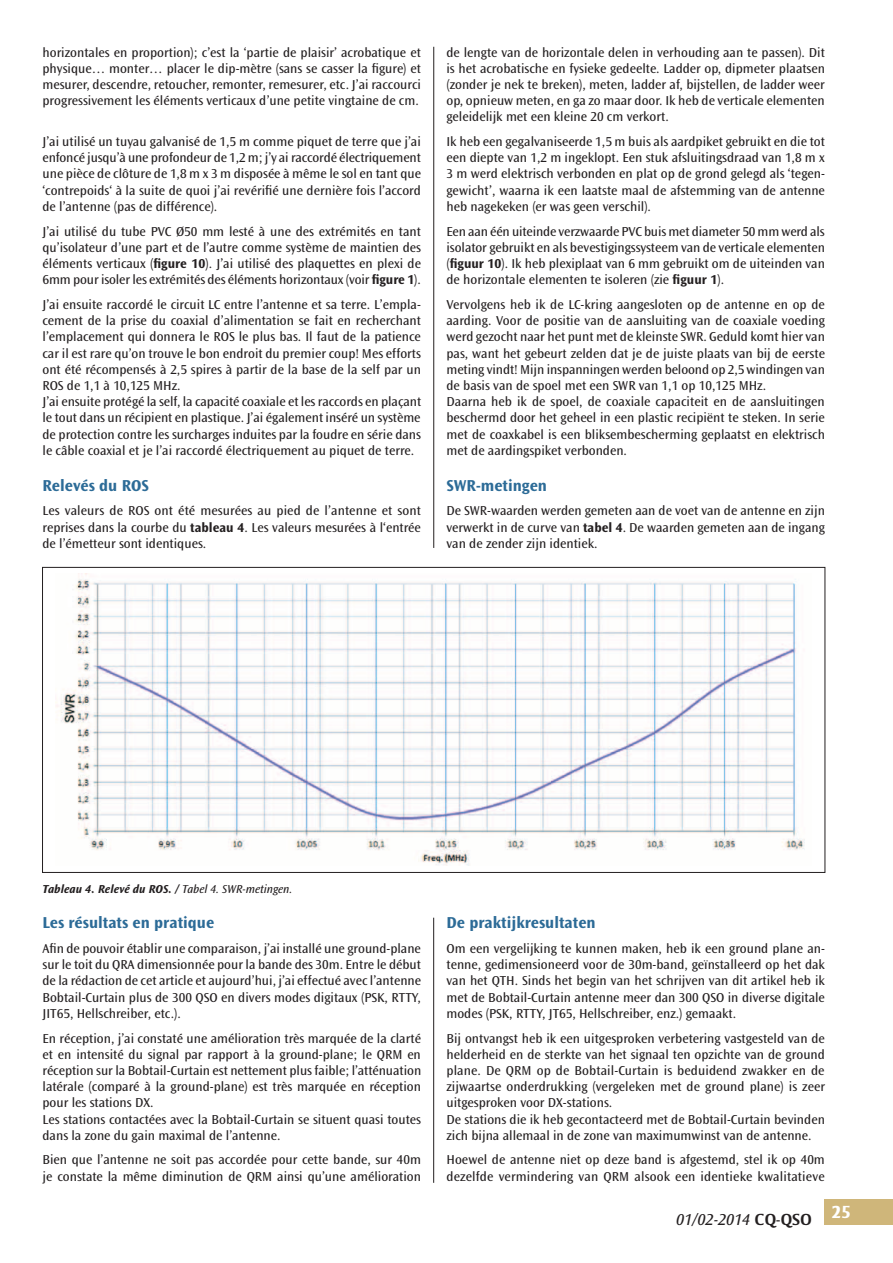
<style>
.page{position:relative;width:893px;height:1263px;background:#fff}
.page>*{position:absolute;margin:0;border:0;box-sizing:border-box;transform-origin:0 0}
.t1{font:700 16.5px "Ocean Sans Std";color:#2c6b97}
.t2{font:italic 16.5px "Ocean Sans Std";color:#231f20}
.t3{font:13.5px/16.2px "Ocean Sans Std";color:#231f20;text-align:justify}
.t4{font:italic 700 12px "Ocean Sans Std";color:#231f20}
.s1{font-weight:700}
.s2{font-weight:400}
.s3{font-family:"Strayhorn MT Std";font-weight:700;font-style:normal}
</style>
<div class="page">
<img style="left:56px;top:573px;width:749px;height:292px">
<hr style="left:433px;top:47px;width:1px;height:501px;background:#231f20">
<hr style="left:433px;top:918px;width:1px;height:265px;background:#231f20">
<div style="left:825px;top:1199px;width:68px;height:26px;background:#cfb67a"></div>
<p class="t3" style="left:43px;top:44px;width:380px">horizontales en proportion); c’est la ‘partie de plaisir’ acrobatique et physique… monter… placer le dip-mètre (sans se casser la figure) et mesurer, descendre, retoucher, remonter, remesurer, etc. J’ai raccourci progressivement les éléments verticaux d’une petite vingtaine de cm.</p>
<p class="t3" style="left:43px;top:134px;width:380px">J’ai utilisé un tuyau galvanisé de 1,5 m comme piquet de terre que j’ai enfoncé jusqu’à une profondeur de 1,2 m; j’y ai raccordé électriquement une pièce de clôture de 1,8 m x 3 m disposée à même le sol en tant que ‘contrepoids‘ à la suite de quoi j’ai revérifié une dernière fois l’accord de l’antenne (pas de différence).</p>
<p class="t3" style="left:43px;top:223px;width:380px">J’ai utilisé du tube PVC Ø50 mm lesté à une des extrémités en tant qu’isolateur d’une part et de l’autre comme système de maintien des éléments verticaux (<span class="s1">figure 10</span>). J’ai utilisé des plaquettes en plexi de 6mm pour isoler les extrémités des éléments horizontaux (voir <span class="s1">figure 1</span>).</p>
<p class="t3" style="left:43px;top:297px;width:380px;text-align:left">J’ai ensuite raccordé le circuit LC entre l’antenne et sa terre. L’empla&shy;cement de la prise du coaxial d’alimentation se fait en recherchant l’emplacement qui donnera le ROS le plus bas. Il faut de la patience car il est rare qu’on trouve le bon endroit du premier coup! Mes efforts ont été récompensés à 2,5 spires à partir de la base de la self par un ROS de 1,1 à 10,125 MHz.<br>J’ai ensuite protégé la self, la capacité coaxiale et les raccords en plaçant le tout dans un récipient en plastique. J’ai également inséré un système de protection contre les surcharges induites par la foudre en série dans le câble coaxial et je l’ai raccordé électriquement au piquet de terre.</p>
<p class="t1" style="left:43px;top:476px;width:108px">Relevés du ROS</p>
<p class="t3" style="left:43px;top:503px;width:380px">Les valeurs de ROS ont été mesurées au pied de l’antenne et sont reprises dans la courbe du <span class="s1">tableau 4</span>. Les valeurs mesurées à l‘entrée de l’émetteur sont identiques.</p>
<p class="t3" style="left:446px;top:44px;width:380px">de lengte van de horizontale delen in verhouding aan te passen). Dit is het acrobatische en fysieke gedeelte. Ladder op, dipmeter plaatsen (zonder je nek te breken), meten, ladder af, bijstellen, de ladder weer op, opnieuw meten, en ga zo maar door. Ik heb de verticale elementen geleidelijk met een kleine 20 cm verkort.</p>
<p class="t3" style="left:446px;top:134px;width:380px">Ik heb een gegalvaniseerde 1,5 m buis als aardpiket gebruikt en die tot een diepte van 1,2 m ingeklopt. Een stuk afsluitingsdraad van 1,8 m x 3 m werd elektrisch verbonden en plat op de grond gelegd als ‘tegen&shy;gewicht’, waarna ik een laatste maal de afstemming van de antenne heb nagekeken (er was geen verschil).</p>
<p class="t3" style="left:446px;top:223px;width:380px">Een aan één uiteinde verzwaarde PVC buis met diameter 50 mm werd als isolator gebruikt en als bevestigingssysteem van de verticale elementen (<span class="s1">figuur 10</span>). Ik heb plexiplaat van 6 mm gebruikt om de uiteinden van de horizontale elementen te isoleren (zie <span class="s1">figuur 1</span>).</p>
<p class="t3" style="left:446px;top:297px;width:380px;text-align:left">Vervolgens heb ik de LC-kring aangesloten op de antenne en op de aarding. Voor de positie van de aansluiting van de coaxiale voeding werd gezocht naar het punt met de kleinste SWR. Geduld komt hier van pas, want het gebeurt zelden dat je de juiste plaats van bij de eerste meting vindt! Mijn inspanningen werden beloond op 2,5 windingen van de basis van de spoel met een SWR van 1,1 op 10,125 MHz.<br>Daarna heb ik de spoel, de coaxiale capaciteit en de aansluitingen beschermd door het geheel in een plastic recipiënt te steken. In serie met de coaxkabel is een bliksembescherming geplaatst en elektrisch met de aardingspiket verbonden.</p>
<p class="t1" style="left:446px;top:476px;width:102px">SWR-metingen</p>
<p class="t3" style="left:446px;top:503px;width:380px">De SWR-waarden werden gemeten aan de voet van de antenne en zijn verwerkt in de curve van <span class="s1">tabel 4</span>. De waarden gemeten aan de ingang van de zender zijn identiek.</p>
<p class="t4" style="left:43px;top:883px;width:251px">Tableau 4. Relevé du ROS. / <span class="s2">Tabel 4. SWR-metingen.</span></p>
<p class="t1" style="left:43px;top:914px;width:173px">Les résultats en pratique</p>
<p class="t3" style="left:43px;top:941px;width:380px">Afin de pouvoir établir une comparaison, j’ai installé une ground-plane sur le toit du QRA dimensionnée pour la bande des 30m. Entre le début de la rédaction de cet article et aujourd’hui, j’ai effectué avec l’antenne Bobtail-Curtain plus de 300 QSO en divers modes digitaux (PSK, RTTY, JIT65, Hellschreiber, etc.).</p>
<p class="t3" style="left:43px;top:1030px;width:380px;text-align:left">En réception, j’ai constaté une amélioration très marquée de la clarté et en intensité du signal par rapport à la ground-plane; le QRM en réception sur la Bobtail-Curtain est nettement plus faible; l’atténuation latérale (comparé à la ground-plane) est très marquée en réception pour les stations DX.<br>Les stations contactées avec la Bobtail-Curtain se situent quasi toutes dans la zone du gain maximal de l’antenne.</p>
<p class="t3" style="left:43px;top:1152px;width:380px">Bien que l’antenne ne soit pas accordée pour cette bande, sur 40m je constate la même diminution de QRM ainsi qu’une amélioration</p>
<p class="t1" style="left:446px;top:914px;width:151px">De praktijkresultaten</p>
<p class="t3" style="left:446px;top:941px;width:380px">Om een vergelijking te kunnen maken, heb ik een ground plane an&shy;tenne, gedimensioneerd voor de 30m-band, geïnstalleerd op het dak van het QTH. Sinds het begin van het schrijven van dit artikel heb ik met de Bobtail-Curtain antenne meer dan 300 QSO in diverse digitale modes (PSK, RTTY, JT65, Hellschreiber, enz.) gemaakt.</p>
<p class="t3" style="left:446px;top:1030px;width:380px;text-align:left">Bij ontvangst heb ik een uitgesproken verbetering vastgesteld van de helderheid en de sterkte van het signaal ten opzichte van de ground plane. De QRM op de Bobtail-Curtain is beduidend zwakker en de zijwaartse onderdrukking (vergeleken met de ground plane) is zeer uitgesproken voor DX-stations.<br>De stations die ik heb gecontacteerd met de Bobtail-Curtain bevinden zich bijna allemaal in de zone van maximumwinst van de antenne.</p>
<p class="t3" style="left:446px;top:1152px;width:380px">Hoewel de antenne niet op deze band is afgestemd, stel ik op 40m dezelfde vermindering van QRM alsook een identieke kwalitatieve</p>
<p class="t2" style="left:676px;top:1210px;width:176px">01/02-2014 <span class="s3">CQ-QSO</span> <sup>25</sup></p>
</div>
